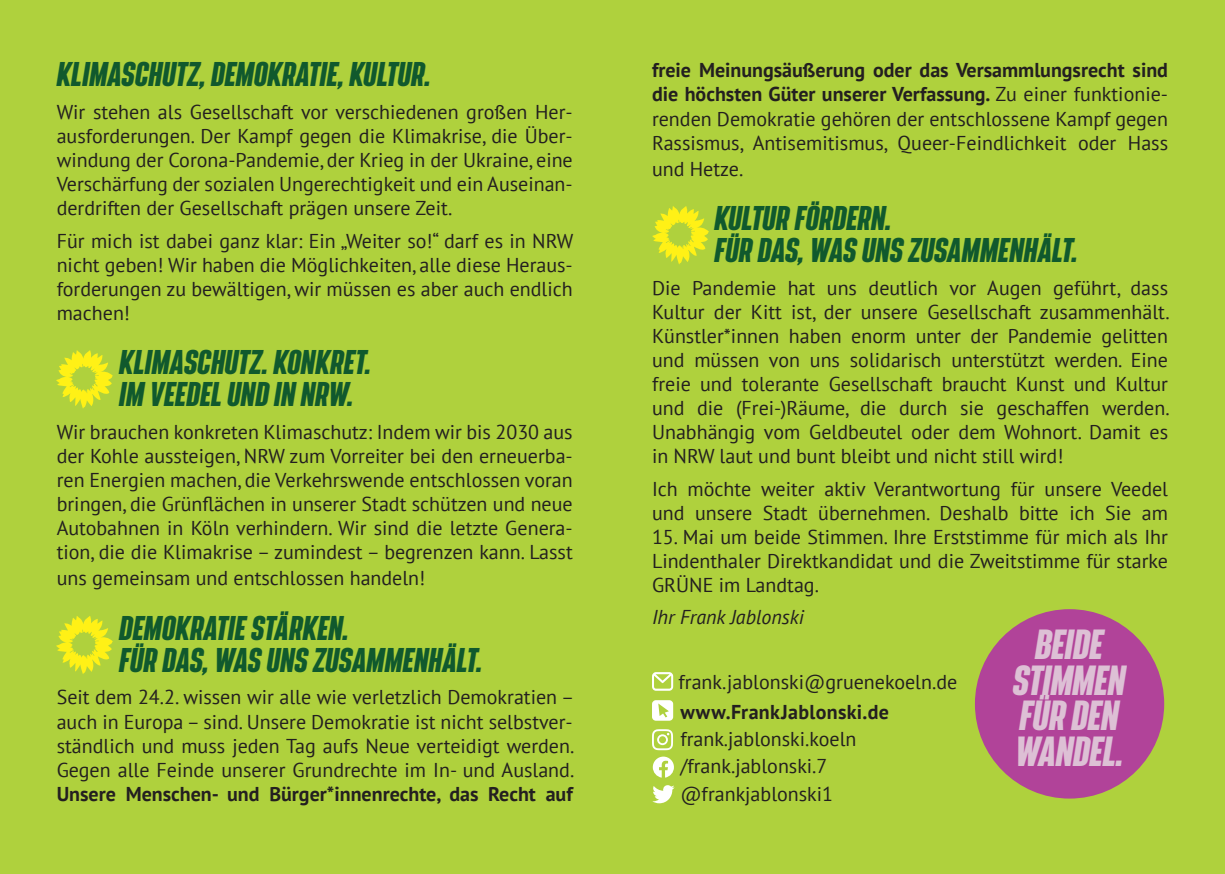
<style>
.page{position:relative;width:1225px;height:874px;background:#fff}
.page>*{position:absolute;margin:0;border:0;box-sizing:border-box;transform-origin:0 0}
.t1{font:italic 700 36.8px/35.6px "Bereit";letter-spacing:-.01em;color:#ddc0d5;text-align:center}
.t2{font:italic 700 30px/32px "Bereit";color:#10592d}
.t3{font:20px/24px "PT Sans";color:#231f20;text-align:justify}
.t4{font:700 20px "PT Sans";color:#231f20}
.t5{font:italic 20px "PT Sans";color:#231f20}
.s1{font-weight:700}
</style>
<div class="page">
<div style="left:0;top:0;width:1225px;height:873px;background:#afd13d"></div>
<div style="left:975px;top:609px;width:189px;height:189px;background:#b14399;border-radius:50%"></div>
<svg style="left:652px;top:672px;width:21px;height:18px"></svg>
<svg style="left:652px;top:700px;width:21px;height:20px"></svg>
<svg style="left:652px;top:729px;width:21px;height:20px"></svg>
<svg style="left:653px;top:756px;width:21px;height:21px"></svg>
<svg style="left:652px;top:785px;width:22px;height:17px"></svg>
<svg style="left:56px;top:616px;width:57px;height:58px"></svg>
<svg style="left:56px;top:350px;width:57px;height:58px"></svg>
<svg style="left:652px;top:206px;width:57px;height:58px"></svg>
<h2 class="t2" style="left:57px;top:59px;width:376px">KLIMASCHUTZ, DEMOKRATIE, KULTUR.</h2>
<p class="t3" style="left:57px;top:99px;width:517px">Wir stehen als Gesellschaft vor verschiedenen großen Her&shy;ausforderungen. Der Kampf gegen die Klimakrise, die Über&shy;windung der Corona-Pandemie, der Krieg in der Ukraine, eine Verschärfung der sozialen Ungerechtigkeit und ein Auseinan&shy;derdriften der Gesellschaft prägen unsere Zeit.</p>
<p class="t3" style="left:57px;top:228px;width:518px">Für mich ist dabei ganz klar: Ein „Weiter so!“ darf es in NRW nicht geben! Wir haben die Möglichkeiten, alle diese Heraus&shy;forderungen zu bewältigen, wir müssen es aber auch endlich machen!</p>
<h2 class="t2" style="left:119px;top:346px;width:254px">KLIMASCHUTZ. KONKRET.<br>IM VEEDEL UND IN NRW.</h2>
<p class="t3" style="left:57px;top:419px;width:517px">Wir brauchen konkreten Klimaschutz: Indem wir bis 2030 aus der Kohle aussteigen, NRW zum Vorreiter bei den erneuerba&shy;ren Energien machen, die Verkehrswende entschlossen voran bringen, die Grünflächen in unserer Stadt schützen und neue Autobahnen in Köln verhindern. Wir sind die letzte Genera&shy;tion, die die Klimakrise – zumindest – begrenzen kann. Lasst</p>
<p class="t3" style="left:57px;top:565px;width:370px">uns gemeinsam und entschlossen handeln!</p>
<h2 class="t2" style="left:119px;top:612px;width:365px">DEMOKRATIE STÄRKEN.<br>FÜR DAS, WAS UNS ZUSAMMENHÄLT.</h2>
<p class="t3" style="left:57px;top:684px;width:519px">Seit dem 24.2. wissen wir alle wie verletzlich Demokratien – auch in Europa – sind. Unsere Demokratie ist nicht selbstver&shy;ständlich und muss jeden Tag aufs Neue verteidigt werden.<br>Gegen alle Feinde unserer Grundrechte im In- und Ausland.</p>
<p class="t4" style="left:57px;top:779px;width:517px">Unsere Menschen- und Bürger*innenrechte, das Recht auf</p>
<p class="t3" style="left:652px;top:58px;width:517px"><span class="s1">freie Meinungsäußerung oder das Versammlungsrecht sind die höchsten Güter unserer Verfassung.</span> Zu einer funktionie&shy;renden Demokratie gehören der entschlossene Kampf gegen Rassismus, Antisemitismus, Queer-Feindlichkeit oder Hass</p>
<p class="t3" style="left:652px;top:156px;width:93px">und Hetze.</p>
<h2 class="t2" style="left:714px;top:202px;width:365px">KULTUR FÖRDERN.<br>FÜR DAS, WAS UNS ZUSAMMENHÄLT.</h2>
<p class="t3" style="left:652px;top:275px;width:519px">Die Pandemie hat uns deutlich vor Augen geführt, dass Kultur der Kitt ist, der unsere Gesellschaft zusammenhält.<br>Künstler*innen haben enorm unter der Pandemie gelitten und müssen von uns solidarisch unterstützt werden. Eine freie und tolerante Gesellschaft braucht Kunst und Kultur und die (Frei-)Räume, die durch sie geschaffen werden.<br>Unabhängig vom Geldbeutel oder dem Wohnort. Damit es in NRW laut und bunt bleibt und nicht still wird!</p>
<p class="t3" style="left:652px;top:476px;width:517px">Ich möchte weiter aktiv Verantwortung für unsere Veedel und unsere Stadt übernehmen. Deshalb bitte ich Sie am</p>
<p class="t3" style="left:652px;top:524px;width:517px">15. Mai um beide Stimmen. Ihre Erststimme für mich als Ihr Lindenthaler Direktkandidat und die Zweitstimme für starke GRÜNE im Landtag.</p>
<p class="t5" style="left:652px;top:604px;width:154px">Ihr Frank Jablonski</p>
<p class="t3" style="left:678px;top:669px;width:280px">frank.jablonski@gruenekoeln.de</p>
<p class="t4" style="left:680px;top:697px;width:210px">www.FrankJablonski.de</p>
<p class="t3" style="left:680px;top:724px;width:178px;line-height:27.4px;text-align:left">frank.jablonski.koeln /frank.jablonski.7 @frankjablonski1</p>
<h1 class="t1" style="left:1013px;top:626px;width:116px">BEIDE<br>STIMMEN<br>FÜR DEN<br>WANDEL.</h1>
</div>
